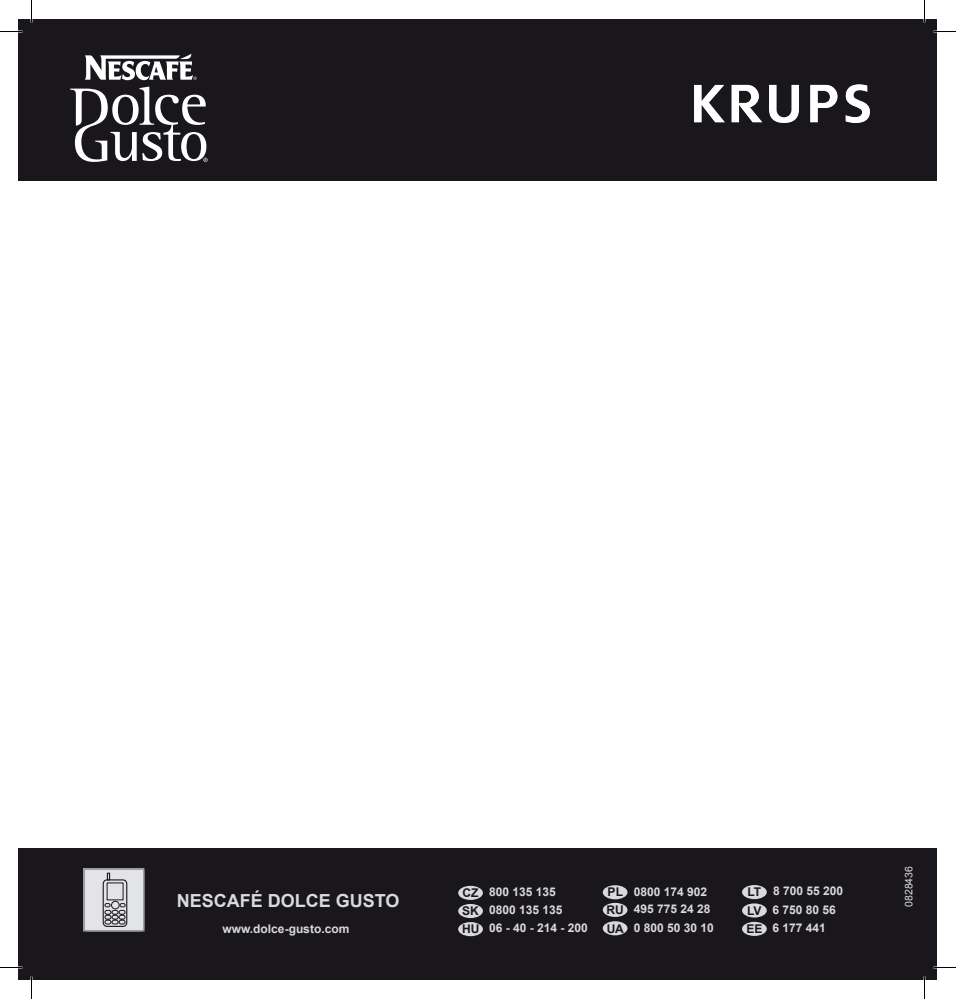
<style>
.page{position:relative;width:956px;height:999px;background:#fff}
.page>*{position:absolute;margin:0;border:0;box-sizing:border-box;transform-origin:0 0}
.t1{font:700 18px "Arial";color:#d9dadb}
.t2{font:700 12px/17.5px "Arial";color:#d9dadb}
.t3{font:10.5px "Arial";color:#d9dadb}
.s1{color:#1a171c}
</style>
<div class="page">
<div style="left:19px;top:19px;width:918px;height:161px;background:#1a171c"></div>
<svg style="left:694px;top:85px;width:31px;height:37px"></svg>
<svg style="left:731px;top:85px;width:31px;height:37px"></svg>
<svg style="left:810px;top:85px;width:27px;height:37px"></svg>
<svg style="left:769px;top:85px;width:30px;height:38px"></svg>
<svg style="left:846px;top:84px;width:24px;height:39px"></svg>
<svg style="left:85px;top:54px;width:112px;height:26px"></svg>
<svg style="left:70px;top:87px;width:138px;height:75px"></svg>
<div style="left:19px;top:848px;width:918px;height:132px;background:#1a171c"></div>
<svg style="left:84px;top:868px;width:60px;height:63px;background:#d6d7d8"></svg>
<div style="left:103px;top:879px;width:24px;height:47px;border:1px solid #1a171c;border-radius:4px"></div>
<svg style="left:105px;top:872px;width:20px;height:52px"></svg>
<div style="left:458px;top:922px;width:25px;height:14px;background:#d9dadb;border-radius:50%"></div>
<div style="left:458px;top:903px;width:25px;height:15px;background:#d9dadb;border-radius:50%"></div>
<div style="left:458px;top:885px;width:25px;height:14px;background:#d9dadb;border-radius:50%"></div>
<div style="left:603px;top:885px;width:24px;height:14px;background:#d9dadb;border-radius:50%"></div>
<div style="left:603px;top:902px;width:24px;height:14px;background:#d9dadb;border-radius:50%"></div>
<div style="left:742px;top:921px;width:25px;height:14px;background:#d9dadb;border-radius:50%"></div>
<div style="left:742px;top:903px;width:25px;height:14px;background:#d9dadb;border-radius:50%"></div>
<div style="left:742px;top:885px;width:25px;height:14px;background:#d9dadb;border-radius:50%"></div>
<div style="left:603px;top:921px;width:24px;height:14px;background:#d9dadb;border-radius:50%"></div>
<hr style="left:0;top:966px;width:22px;height:2px;background:#fff">
<hr style="left:933px;top:966px;width:23px;height:2px;background:#fff">
<hr style="left:923px;top:0;width:2px;height:22px;background:#fff">
<hr style="left:923px;top:976px;width:2px;height:22px;background:#fff">
<svg style="left:0;top:31px;width:22px;height:1px"></svg>
<svg style="left:933px;top:31px;width:23px;height:1px"></svg>
<svg style="left:0;top:967px;width:22px;height:1px"></svg>
<svg style="left:933px;top:967px;width:23px;height:1px"></svg>
<svg style="left:31px;top:0;width:1px;height:22px"></svg>
<svg style="left:31px;top:976px;width:1px;height:22px"></svg>
<svg style="left:924px;top:0;width:1px;height:22px"></svg>
<svg style="left:924px;top:976px;width:1px;height:22px"></svg>
<h1 class="t1" style="left:177px;top:888px;width:224px">NESCAFÉ DOLCE GUSTO</h1>
<p class="t2" style="left:222px;top:920px;width:128px">www.dolce-gusto.com</p>
<p class="t2" style="left:463px;top:883px;width:95px"><span class="s1">CZ</span> 800 135 135</p>
<p class="t2" style="left:606px;top:883px;width:106px"><span class="s1">PL</span> 0800 174 902<br><span class="s1">RU</span> 495 775 24 28</p>
<p class="t2" style="left:462px;top:901px;width:102px"><span class="s1">SK</span> 0800 135 135</p>
<p class="t2" style="left:747px;top:882px;width:97px"><span class="s1">LT</span> 8 700 55 200</p>
<p class="t2" style="left:747px;top:901px;width:90px"><span class="s1">LV</span> 6 750 80 56</p>
<p class="t3" style="left:902px;top:906px;width:42px;rotate:-90deg">0828436</p>
<p class="t2" style="left:462px;top:919px;width:127px"><span class="s1">HU</span> 06 - 40 - 214 - 200</p>
<p class="t2" style="left:607px;top:919px;width:109px"><span class="s1">UA</span> 0 800 50 30 10</p>
<p class="t2" style="left:746px;top:919px;width:81px"><span class="s1">EE</span> 6 177 441</p>
</div>
